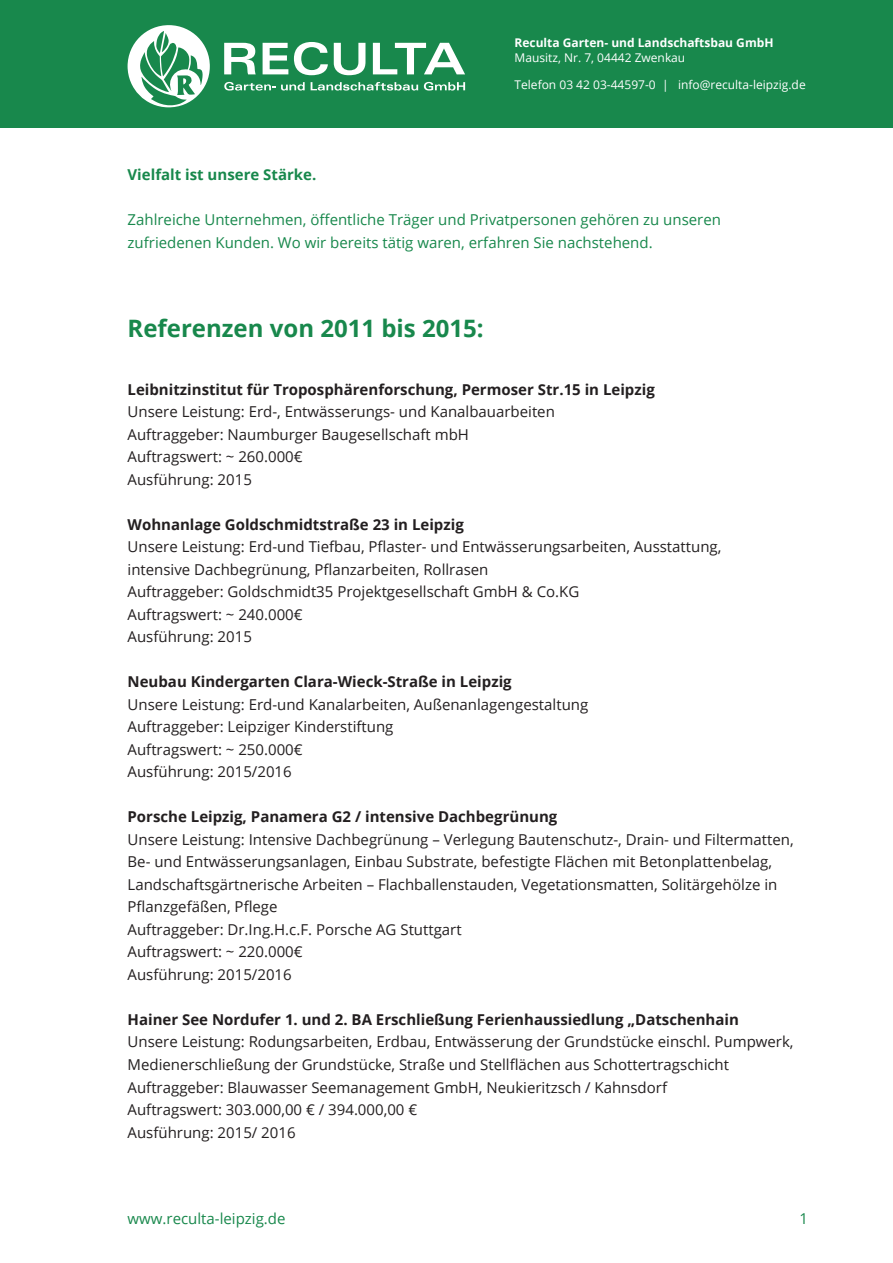
<style>
.page{position:relative;width:893px;height:1263px;background:#fff}
.page>*{position:absolute;margin:0;border:0;box-sizing:border-box;transform-origin:0 0}
.t1{font:700 24px "Open Sans";color:#18884c}
.t2{font:15px/22.5px "Open Sans";color:#231f20}
.t3{font:700 15px "Open Sans";color:#231f20}
.t4{font:15px/22.5px "Open Sans";color:#18884c}
.t5{font:700 15px "Open Sans";color:#18884c}
.t6{font:12px "Open Sans";color:#fff}
.t7{font:700 12px "Open Sans";color:#fff}
</style>
<div class="page">
<div style="left:0;top:0;width:893px;height:128px;background:#18884c"></div>
<svg style="left:128px;top:25px;width:82px;height:82px"></svg>
<svg style="left:224px;top:43px;width:32px;height:31px"></svg>
<svg style="left:263px;top:43px;width:25px;height:31px"></svg>
<svg style="left:294px;top:42px;width:34px;height:33px"></svg>
<svg style="left:334px;top:43px;width:31px;height:32px"></svg>
<svg style="left:373px;top:43px;width:92px;height:31px"></svg>
<svg style="left:224px;top:82px;width:51px;height:9px"></svg>
<svg style="left:281px;top:82px;width:24px;height:9px"></svg>
<svg style="left:311px;top:82px;width:107px;height:9px"></svg>
<svg style="left:424px;top:82px;width:41px;height:9px"></svg>
<p class="t7" style="left:514px;top:35px;width:261px">Reculta Garten- und Landschaftsbau GmbH</p>
<p class="t6" style="left:514px;top:50px;width:172px">Mausitz, Nr. 7, 04442 Zwenkau</p>
<p class="t6" style="left:514px;top:77px;width:293px">Telefon 03 42 03-44597-0 | info@reculta-leipzig.de</p>
<p class="t5" style="left:128px;top:164px;width:190px">Vielfalt ist unsere Stärke.</p>
<p class="t4" style="left:128px;top:208px;width:595px">Zahlreiche Unternehmen, öffentliche Träger und Privatpersonen gehören zu unseren zufriedenen Kunden. Wo wir bereits tätig waren, erfahren Sie nachstehend.</p>
<h1 class="t1" style="left:128px;top:312px;width:358px">Referenzen von 2011 bis 2015:</h1>
<p class="t3" style="left:128px;top:379px;width:529px">Leibnitzinstitut für Troposphärenforschung, Permoser Str.15 in Leipzig</p>
<p class="t2" style="left:128px;top:400px;width:429px">Unsere Leistung: Erd-, Entwässerungs- und Kanalbauarbeiten Auftraggeber: Naumburger Baugesellschaft mbH Auftragswert: ~ 260.000€<br>Ausführung: 2015</p>
<p class="t3" style="left:128px;top:514px;width:338px">Wohnanlage Goldschmidtstraße 23 in Leipzig</p>
<p class="t2" style="left:128px;top:535px;width:595px">Unsere Leistung: Erd-und Tiefbau, Pflaster- und Entwässerungsarbeiten, Ausstattung, intensive Dachbegrünung, Pflanzarbeiten, Rollrasen<br>Auftraggeber: Goldschmidt35 Projektgesellschaft GmbH &amp; Co.KG<br>Auftragswert: ~ 240.000€<br>Ausführung: 2015</p>
<p class="t3" style="left:128px;top:671px;width:386px">Neubau Kindergarten Clara-Wieck-Straße in Leipzig</p>
<p class="t2" style="left:128px;top:693px;width:462px">Unsere Leistung: Erd-und Kanalarbeiten, Außenanlagengestaltung Auftraggeber: Leipziger Kinderstiftung<br>Auftragswert: ~ 250.000€<br>Ausführung: 2015/2016</p>
<p class="t3" style="left:128px;top:806px;width:431px">Porsche Leipzig, Panamera G2 / intensive Dachbegrünung</p>
<p class="t2" style="left:128px;top:828px;width:668px">Unsere Leistung: Intensive Dachbegrünung – Verlegung Bautenschutz-, Drain- und Filtermatten, Be- und Entwässerungsanlagen, Einbau Substrate, befestigte Flächen mit Betonplattenbelag, Landschaftsgärtnerische Arbeiten – Flachballenstauden, Vegetationsmatten, Solitärgehölze in Pflanzgefäßen, Pflege<br>Auftraggeber: Dr.Ing.H.c.F. Porsche AG Stuttgart<br>Auftragswert: ~ 220.000€<br>Ausführung: 2015/2016</p>
<p class="t3" style="left:128px;top:1009px;width:613px">Hainer See Nordufer 1. und 2. BA Erschließung Ferienhaussiedlung „Datschenhain</p>
<p class="t2" style="left:128px;top:1030px;width:668px">Unsere Leistung: Rodungsarbeiten, Erdbau, Entwässerung der Grundstücke einschl. Pumpwerk, Medienerschließung der Grundstücke, Straße und Stellflächen aus Schottertragschicht Auftraggeber: Blauwasser Seemanagement GmbH, Neukieritzsch / Kahnsdorf<br>Auftragswert: 303.000,00 € / 394.000,00 €<br>Ausführung: 2015/ 2016</p>
<p class="t4" style="left:128px;top:1207px;width:159px">www.reculta-leipzig.de</p>
<p class="t4" style="left:799px;top:1207px;width:10px">1</p>
</div>
